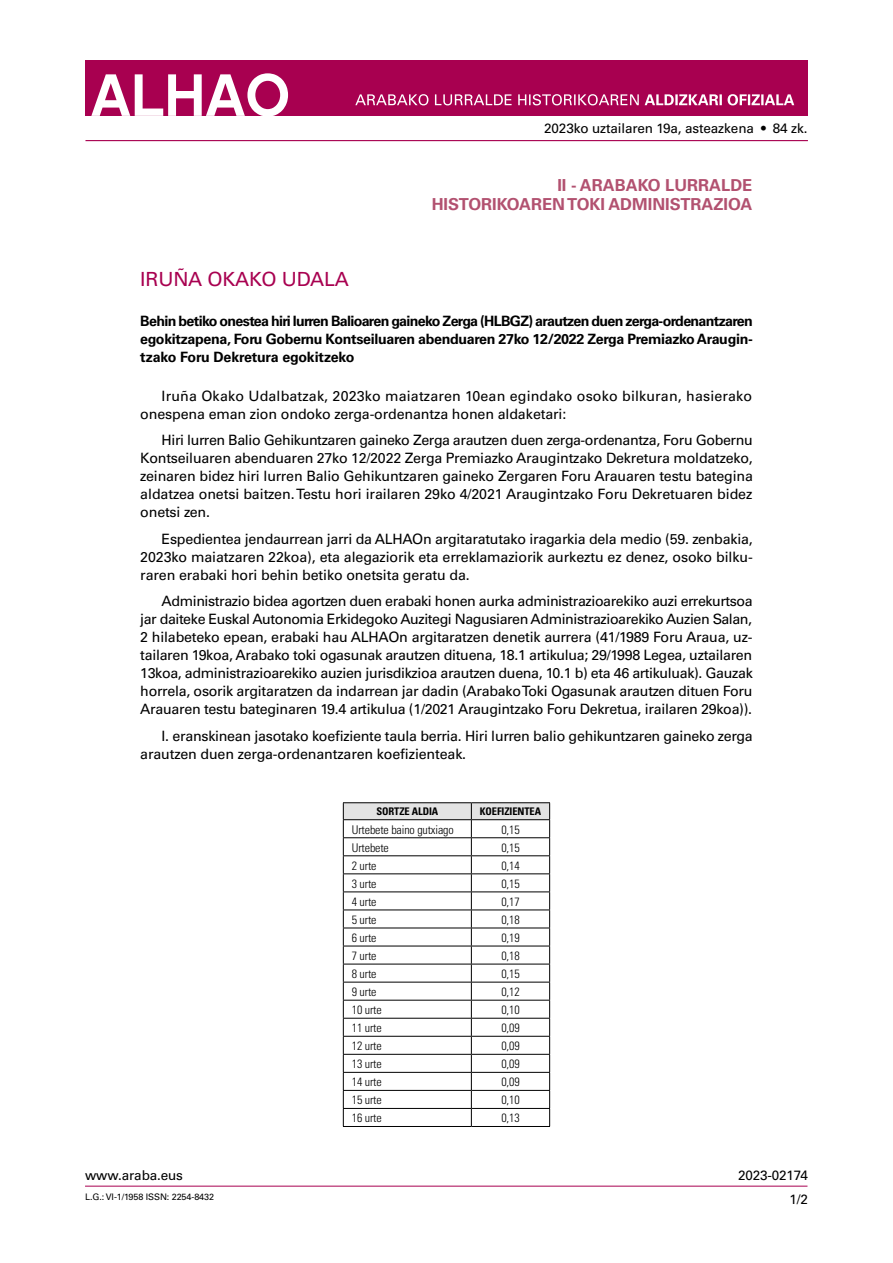
<style>
.page{position:relative;width:893px;height:1263px;background:#fff}
.page>*{position:absolute;margin:0;border:0;box-sizing:border-box;transform-origin:0 0}
.t1{font:19.5px "Univers LT Std";letter-spacing:-.01em;color:#a80050}
.t2{font:700 16.5px/19.8px "Univers LT Std";color:#b25170;text-align:right}
.t3{font:14.25px/18px "Univers LT Std";letter-spacing:-.01em;color:#000;text-align:justify}
.t4{font:700 14.25px/18px "Univers LT Std";letter-spacing:-.025em;color:#000;text-align:justify}
.t5{font:14.25px/18px "Univers LT Std";letter-spacing:.01em;color:#000}
.t6{font:13.5px "Univers LT Std";letter-spacing:-.01em;color:#000}
.t7{font:300 condensed 12px "Univers LT Std";letter-spacing:-.01em;color:#000}
.t8{font:700 condensed 10.5px "Univers LT Std";letter-spacing:-.01em;color:#000}
.t9{font:9px "Univers LT Std";letter-spacing:-.01em;color:#000}
</style>
<div class="page">
<hr style="left:85px;top:1186px;width:722px;height:1px;background:#a80050">
<div style="left:85px;top:60px;width:723px;height:55px;background:#a80050"></div>
<hr style="left:85px;top:140px;width:723px;height:1px;background:#a80050">
<svg style="left:91px;top:73px;width:197px;height:43px"></svg>
<svg style="left:355px;top:94px;width:439px;height:11px"></svg>
<hr style="left:343px;top:802px;width:128px;height:1px;background:#000">
<hr style="left:471px;top:802px;width:79px;height:1px;background:#000">
<svg style="left:343px;top:803px;width:207px;height:323px"></svg>
<hr style="left:343px;top:1126px;width:128px;height:1px;background:#000">
<hr style="left:471px;top:1126px;width:79px;height:1px;background:#000">
<p class="t6" style="left:544px;top:121px;width:265px">2023ko uztailaren 19a, asteazkena • 84 zk.</p>
<p class="t2" style="left:432px;top:175px;width:322px">II - ARABAKO LURRALDE<br>HISTORIKOAREN TOKI ADMINISTRAZIOA</p>
<h1 class="t1" style="left:140px;top:268px;width:210px">IRUÑA OKAKO UDALA</h1>
<p class="t4" style="left:140px;top:312px;width:614px">Behin betiko onestea hiri lurren Balioaren gaineko Zerga (HLBGZ) arautzen duen zerga-ordenantzaren egokitzapena, Foru Gobernu Kontseiluaren abenduaren 27ko 12/2022 Zerga Premiazko Araugin&shy;tzako Foru Dekretura egokitzeko</p>
<p class="t5" style="left:140px;top:387px;width:613px;text-indent:21px">Iruña Okako Udalbatzak, 2023ko maiatzaren 10ean egindako osoko bilkuran, hasierako onespena eman zion ondoko zerga-ordenantza honen aldaketari:</p>
<p class="t3" style="left:140px;top:431px;width:614px;text-indent:21px">Hiri lurren Balio Gehikuntzaren gaineko Zerga arautzen duen zerga-ordenantza, Foru Gobernu Kontseiluaren abenduaren 27ko 12/2022 Zerga Premiazko Araugintzako Dekretura moldatzeko, zeinaren bidez hiri lurren Balio Gehikuntzaren gaineko Zergaren Foru Arauaren testu bategina aldatzea onetsi baitzen. Testu hori irailaren 29ko 4/2021 Araugintzako Foru Dekretuaren bidez onetsi zen.</p>
<p class="t3" style="left:140px;top:530px;width:614px;text-indent:21px">Espedientea jendaurrean jarri da ALHAOn argitaratutako iragarkia dela medio (59. zenbakia, 2023ko maiatzaren 22koa), eta alegaziorik eta erreklamaziorik aurkeztu ez denez, osoko bilku&shy;raren erabaki hori behin betiko onetsita geratu da.</p>
<p class="t3" style="left:140px;top:592px;width:614px;text-indent:21px">Administrazio bidea agortzen duen erabaki honen aurka administrazioarekiko auzi errekurtsoa jar daiteke Euskal Autonomia Erkidegoko Auzitegi Nagusiaren Administrazioarekiko Auzien Salan, 2 hilabeteko epean, erabaki hau ALHAOn argitaratzen denetik aurrera (41/1989 Foru Araua, uz&shy;tailaren 19koa, Arabako toki ogasunak arautzen dituena, 18.1 artikulua; 29/1998 Legea, uztailaren 13koa, administrazioarekiko auzien jurisdikzioa arautzen duena, 10.1 b) eta 46 artikuluak). Gauzak horrela, osorik argitaratzen da indarrean jar dadin (Arabako Toki Ogasunak arautzen dituen Foru Arauaren testu bateginaren 19.4 artikulua (1/2021 Araugintzako Foru Dekretua, irailaren 29koa)).</p>
<p class="t3" style="left:140px;top:727px;width:614px;text-indent:21px">I. eranskinean jasotako koefiziente taula berria. Hiri lurren balio gehikuntzaren gaineko zerga arautzen duen zerga-ordenantzaren koefizienteak.</p>
<p class="t6" style="left:85px;top:1167px;width:99px">www.araba.eus</p>
<p class="t9" style="left:85px;top:1192px;width:130px">L.G.: VI-1/1958 ISSN: 2254-8432</p>
<p class="t8" style="left:376px;top:805px;width:63px">SORTZE ALDIA</p>
<p class="t8" style="left:480px;top:805px;width:63px">KOEFIZIENTEA</p>
<p class="t7" style="left:352px;top:822px;width:103px">Urtebete baino gutxiago</p>
<p class="t7" style="left:501px;top:822px;width:20px">0,15</p>
<p class="t7" style="left:352px;top:840px;width:39px">Urtebete</p>
<p class="t7" style="left:501px;top:840px;width:20px">0,15</p>
<p class="t7" style="left:352px;top:858px;width:26px">2 urte</p>
<p class="t7" style="left:501px;top:858px;width:20px">0,14</p>
<p class="t7" style="left:352px;top:876px;width:26px">3 urte</p>
<p class="t7" style="left:501px;top:876px;width:20px">0,15</p>
<p class="t7" style="left:352px;top:894px;width:26px">4 urte</p>
<p class="t7" style="left:501px;top:894px;width:20px">0,17</p>
<p class="t7" style="left:352px;top:912px;width:26px">5 urte</p>
<p class="t7" style="left:501px;top:912px;width:20px">0,18</p>
<p class="t7" style="left:352px;top:930px;width:26px">6 urte</p>
<p class="t7" style="left:501px;top:930px;width:20px">0,19</p>
<p class="t7" style="left:352px;top:948px;width:26px">7 urte</p>
<p class="t7" style="left:501px;top:948px;width:20px">0,18</p>
<p class="t7" style="left:352px;top:966px;width:26px">8 urte</p>
<p class="t7" style="left:501px;top:966px;width:20px">0,15</p>
<p class="t7" style="left:352px;top:984px;width:26px">9 urte</p>
<p class="t7" style="left:501px;top:984px;width:20px">0,12</p>
<p class="t7" style="left:352px;top:1002px;width:31px">10 urte</p>
<p class="t7" style="left:501px;top:1002px;width:20px">0,10</p>
<p class="t7" style="left:352px;top:1021px;width:31px">11 urte</p>
<p class="t7" style="left:501px;top:1021px;width:20px">0,09</p>
<p class="t7" style="left:352px;top:1039px;width:31px">12 urte</p>
<p class="t7" style="left:501px;top:1039px;width:20px">0,09</p>
<p class="t7" style="left:352px;top:1057px;width:31px">13 urte</p>
<p class="t7" style="left:501px;top:1057px;width:20px">0,09</p>
<p class="t7" style="left:352px;top:1075px;width:31px">14 urte</p>
<p class="t7" style="left:501px;top:1075px;width:20px">0,09</p>
<p class="t7" style="left:352px;top:1093px;width:31px">15 urte</p>
<p class="t7" style="left:501px;top:1093px;width:20px">0,10</p>
<p class="t7" style="left:352px;top:1111px;width:31px">16 urte</p>
<p class="t7" style="left:501px;top:1111px;width:20px">0,13</p>
<p class="t6" style="left:738px;top:1167px;width:71px">2023-02174</p>
<p class="t6" style="left:789px;top:1191px;width:20px">1/2</p>
</div>
